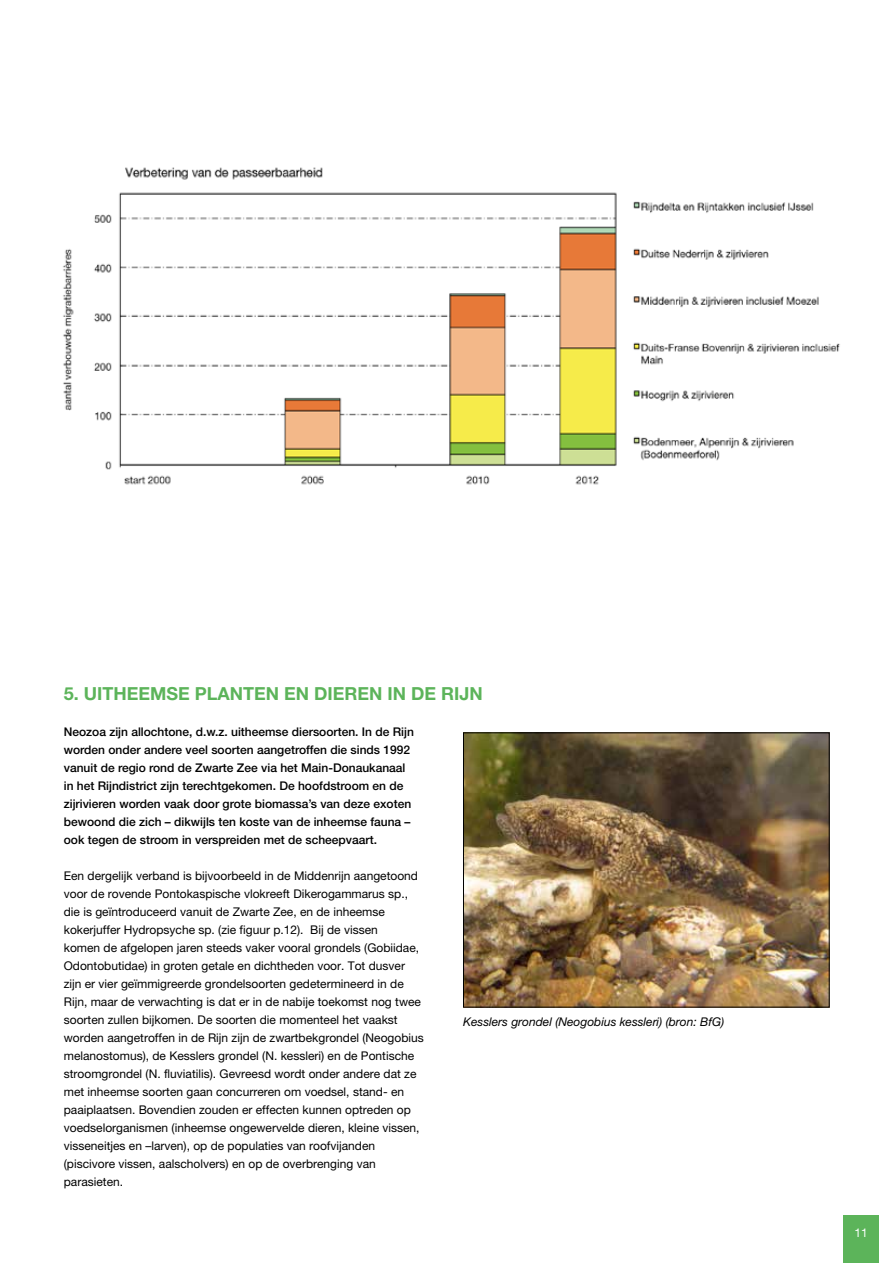
<style>
.page{position:relative;width:893px;height:1263px;background:#fff}
.page>*{position:absolute;margin:0;border:0;box-sizing:border-box;transform-origin:0 0}
.t1{font:700 18px "Helvetica Neue LT Pro";color:#5cb45a}
.t2{font:12px/18px "Helvetica Neue LT Pro";color:#000}
.t3{font:500 12px/18px "Helvetica Neue LT Pro";color:#000}
.t4{font:italic 12px "Helvetica Neue LT Pro";color:#000}
.t5{font:12px "Helvetica Neue LT Pro";color:#fff}
</style>
<div class="page">
<div style="left:843px;top:1215px;width:36px;height:48px;background:#5cb45a"></div>
<img style="left:63px;top:167px;width:777px;height:318px">
<img style="left:465px;top:734px;width:363px;height:271px">
<div style="left:463px;top:732px;width:367px;height:275px;border:1px solid #000"></div>
<h1 class="t1" style="left:64px;top:683px;width:420px">5. UITHEEMSE PLANTEN EN DIEREN IN DE RIJN</h1>
<p class="t3" style="left:64px;top:723px;width:352px">Neozoa zijn allochtone, d.w.z. uitheemse diersoorten. In de Rijn worden onder andere veel soorten aangetroffen die sinds 1992 vanuit de regio rond de Zwarte Zee via het Main-Donaukanaal in het Rijndistrict zijn terechtgekomen. De hoofdstroom en de zijrivieren worden vaak door grote biomassa’s van deze exoten bewoond die zich – dikwijls ten koste van de inheemse fauna – ook tegen de stroom in verspreiden met de scheepvaart.</p>
<p class="t2" style="left:64px;top:867px;width:361px">Een dergelijk verband is bijvoorbeeld in de M iddenrijn aangetoond voor de rovende Pontokaspische vlokreeft Dikerogammarus sp., die is geïntroduceerd vanuit de Zwarte Zee, en de inheemse kokerjuffer Hydropsyche sp. (zie figuur p.12). Bij de vissen<br>komen de afgelopen jaren steeds vaker vooral grondels (Gobiidae, Odontobutidae) in groten getale en dichtheden voor. Tot dusver zijn er vier geïmmigreerde grondelsoorten gedetermineerd in de Rijn, maar de verwachting is dat er in de nabije toekomst nog twee soorten zullen bijkomen. De soorten die momenteel het vaakst worden aangetroffen in de Rijn zijn de zwartbekgrondel (Neogobius melanostomus), de Kesslers grondel (N. kessleri) en de Pontische stroomgrondel (N. fluviatilis). Gevreesd wordt onder andere dat ze met inheemse soorten gaan concurreren om voedsel, stand- en paaiplaatsen. Bovendien zouden er effecten kunnen optreden op voedselorganismen (inheemse ongewervelde dieren, kleine vissen, visseneitjes en –larven), op de populaties van roofvijanden (piscivore vissen, aalscholvers) en op de overbrenging van parasieten.</p>
<p class="t4" style="left:463px;top:1014px;width:263px">Kesslers grondel (Neogobius kessleri) (bron: BfG)</p>
<p class="t5" style="left:854px;top:1225px;width:15px">11</p>
</div>
